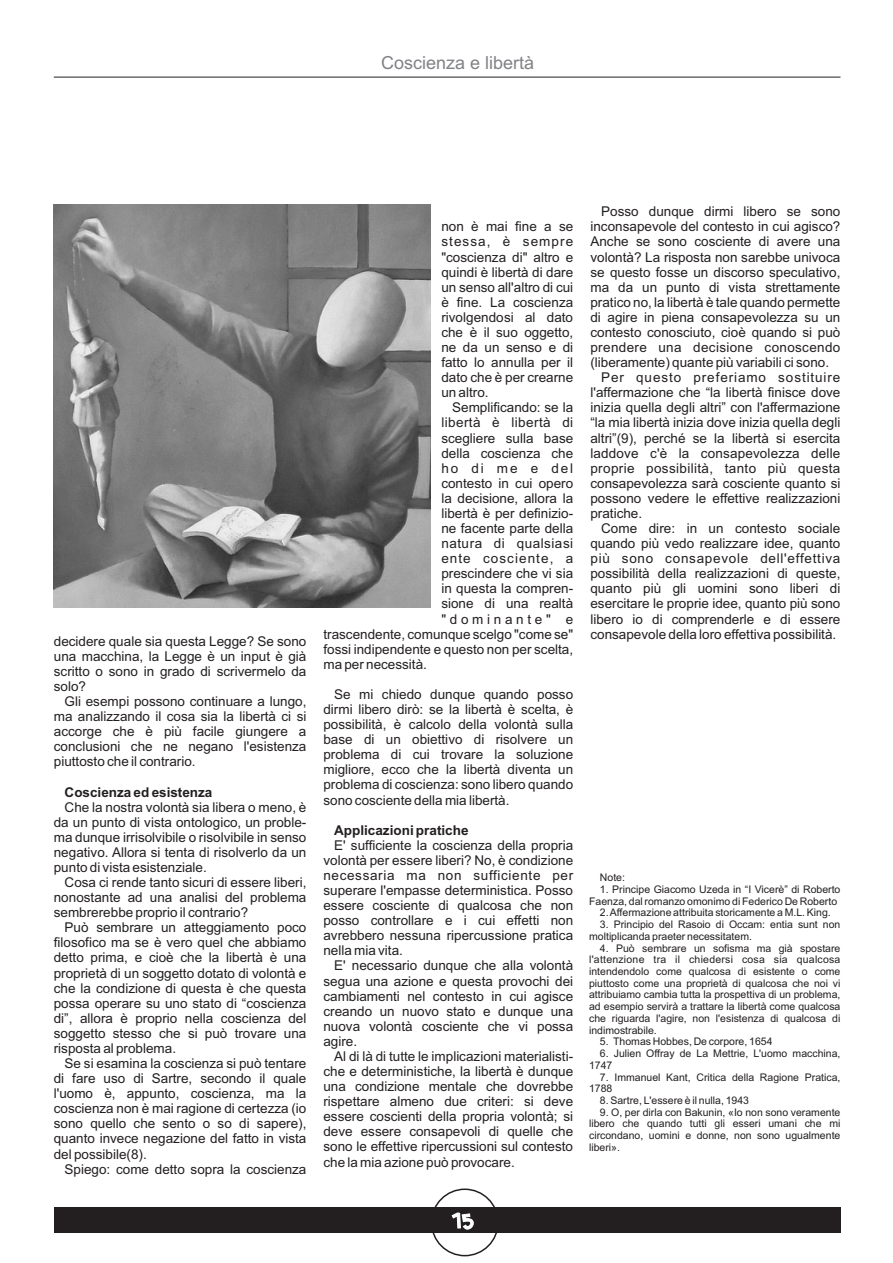
<style>
.page{position:relative;width:893px;height:1263px;background:#fff}
.page>*{position:absolute;margin:0;border:0;box-sizing:border-box;transform-origin:0 0}
.t1{font:18px "Arial";color:#808285}
.t2{font:13.5px/15.1px "Arial";color:#231f20;text-align:justify}
.t3{font:13.5px "Arial";letter-spacing:.025em;color:#231f20}
.t4{font:700 13.5px "Arial";color:#231f20}
.t5{font:13.5px "Arial";letter-spacing:.055em;color:#231f20}
.t6{font:13.5px "Arial";letter-spacing:.065em;color:#231f20}
.t7{font:13.5px "Arial";letter-spacing:.03em;color:#231f20}
.t8{font:13.5px "Arial";letter-spacing:.035em;color:#231f20}
.t9{font:13.5px "Arial";letter-spacing:.08em;color:#231f20}
.t10{font:13.5px "Arial";letter-spacing:.275em;color:#231f20}
.t11{font:10.5px/11.7px "Arial";color:#231f20}
</style>
<div class="page">
<div style="left:431px;top:1188px;width:68px;height:68px;border:2px solid #231f20;border-radius:50%"></div>
<div style="left:54px;top:1207px;width:786px;height:26px;background:#231f20"></div>
<svg style="left:452px;top:1212px;width:22px;height:17px"></svg>
<hr style="left:54px;top:77px;width:786px;height:1px;background:#231f20">
<img style="left:54px;top:204px;width:377px;height:403px">
<h1 class="t1" style="left:381px;top:56px;width:155px">Coscienza e libertà</h1>
<p class="t2" style="left:54px;top:635px;width:254px">decidere quale sia questa Legge? Se sono una macchina, la Legge è un input è già scritto o sono in grado di scrivermelo da solo?</p>
<p class="t2" style="left:54px;top:695px;width:254px;text-indent:11px">Gli esempi possono continuare a lungo, ma analizzando il cosa sia la libertà ci si accorge che è più facile giungere a conclusioni che ne negano l'esistenza piuttosto che il contrario.</p>
<p class="t4" style="left:65px;top:787px;width:149px">Coscienza ed esistenza</p>
<p class="t2" style="left:54px;top:800px;width:254px;text-indent:11px">Che la nostra volontà sia libera o meno, è da un punto di vista ontologico, un proble&shy;ma dunque irrisolvibile o risolvibile in senso negativo. Allora si tenta di risolverlo da un punto di vista esistenziale.</p>
<p class="t2" style="left:54px;top:876px;width:254px;text-indent:11px">Cosa ci rende tanto sicuri di essere liberi, nonostante ad una analisi del problema sembrerebbe proprio il contrario?</p>
<p class="t2" style="left:54px;top:921px;width:254px;text-indent:11px">Può sembrare un atteggiamento poco filosofico ma se è vero quel che abbiamo detto prima, e cioè che la libertà è una proprietà di un soggetto dotato di volontà e che la condizione di questa è che questa possa operare su uno stato di “coscienza di”, allora è proprio nella coscienza del soggetto stesso che si può trovare una risposta al problema.</p>
<p class="t2" style="left:54px;top:1057px;width:254px;text-indent:11px">Se si esamina la coscienza si può tentare di fare uso di Sartre, secondo il quale l'uomo è, appunto, coscienza, ma la coscienza non è mai ragione di certezza (io sono quello che sento o so di sapere), quanto invece negazione del fatto in vista del possibile(8).</p>
<p class="t2" style="left:65px;top:1162px;width:243px">Spiego: come detto sopra la coscienza</p>
<p class="t2" style="left:441px;top:220px;width:133px">non è mai fine a se stessa, è sempre "coscienza di" altro e quindi è libertà di dare un senso all'altro di cui è fine. La coscienza rivolgendosi al dato che è il suo oggetto, ne da un senso e di fatto lo annulla per il dato che è per crearne un altro.</p>
<p class="t2" style="left:452px;top:401px;width:123px">Semplificando: se la</p>
<p class="t7" style="left:441px;top:418px;width:133px">libertà è libertà di</p>
<p class="t2" style="left:441px;top:431px;width:133px">scegliere sulla base</p>
<p class="t2" style="left:441px;top:447px;width:133px">della coscienza che</p>
<p class="t2" style="left:441px;top:462px;width:133px">ho di me e del</p>
<p class="t2" style="left:441px;top:477px;width:133px">contesto in cui opero</p>
<p class="t2" style="left:441px;top:492px;width:133px">la decisione, allora la</p>
<p class="t2" style="left:441px;top:507px;width:133px">libertà è per definizio-</p>
<p class="t2" style="left:441px;top:522px;width:133px">ne facente parte della</p>
<p class="t8" style="left:441px;top:538px;width:133px">natura di qualsiasi</p>
<p class="t9" style="left:441px;top:553px;width:133px">ente cosciente, a</p>
<p class="t2" style="left:441px;top:567px;width:133px">prescindere che vi sia</p>
<p class="t2" style="left:441px;top:582px;width:133px">in questa la compren-</p>
<p class="t2" style="left:441px;top:597px;width:133px">sione di una realtà</p>
<p class="t10" style="left:441px;top:614px;width:133px">"dominante" e</p>
<p class="t2" style="left:323px;top:627px;width:251px">trascendente, comunque scelgo "come se"</p>
<p class="t2" style="left:323px;top:643px;width:251px">fossi indipendente e questo non per scelta,</p>
<p class="t2" style="left:323px;top:658px;width:105px">ma per necessità.</p>
<p class="t2" style="left:323px;top:688px;width:251px;text-indent:11px">Se mi chiedo dunque quando posso dirmi libero dirò: se la libertà è scelta, è possibilità, è calcolo della volontà sulla base di un obiettivo di risolvere un problema di cui trovare la soluzione migliore, ecco che la libertà diventa un problema di coscienza: sono libero quando sono cosciente della mia libertà.</p>
<p class="t4" style="left:334px;top:825px;width:136px">Applicazioni pratiche</p>
<p class="t2" style="left:323px;top:839px;width:251px;text-indent:11px">E' sufficiente la coscienza della propria volontà per essere liberi? No, è condizione necessaria ma non sufficiente per superare l'empasse deterministica. Posso essere cosciente di qualcosa che non posso controllare e i cui effetti non avrebbero nessuna ripercussione pratica nella mia vita.</p>
<p class="t2" style="left:323px;top:959px;width:251px;text-indent:11px">E' necessario dunque che alla volontà segua una azione e questa provochi dei cambiamenti nel contesto in cui agisce creando un nuovo stato e dunque una nuova volontà cosciente che vi possa agire.</p>
<p class="t2" style="left:323px;top:1050px;width:251px;text-indent:11px">Al di là di tutte le implicazioni materialisti&shy;che e deterministiche, la libertà è dunque una condizione mentale che dovrebbe rispettare almeno due criteri: si deve essere coscienti della propria volontà; si deve essere consapevoli di quelle che sono le effettive ripercussioni sul contesto che la mia azione può provocare.</p>
<p class="t2" style="left:601px;top:205px;width:241px">Posso dunque dirmi libero se sono</p>
<p class="t2" style="left:590px;top:220px;width:251px">inconsapevole del contesto in cui agisco?</p>
<p class="t2" style="left:590px;top:235px;width:251px">Anche se sono cosciente di avere una</p>
<p class="t2" style="left:590px;top:250px;width:251px">volontà? La risposta non sarebbe univoca</p>
<p class="t2" style="left:590px;top:266px;width:251px">se questo fosse un discorso speculativo,</p>
<p class="t2" style="left:590px;top:281px;width:251px">ma da un punto di vista strettamente</p>
<p class="t2" style="left:590px;top:296px;width:251px">pratico no, la libertà è tale quando permette</p>
<p class="t2" style="left:590px;top:311px;width:251px">di agire in piena consapevolezza su un</p>
<p class="t2" style="left:590px;top:326px;width:251px">contesto conosciuto, cioè quando si può</p>
<p class="t3" style="left:590px;top:342px;width:251px">prendere una decisione conoscendo</p>
<p class="t2" style="left:590px;top:356px;width:240px">(liberamente) quante più variabili ci sono.</p>
<p class="t6" style="left:601px;top:372px;width:241px">Per questo preferiamo sostituire</p>
<p class="t2" style="left:590px;top:386px;width:251px">l'affermazione che “la libertà finisce dove</p>
<p class="t2" style="left:590px;top:401px;width:251px">inizia quella degli altri” con l'affermazione</p>
<p class="t2" style="left:590px;top:416px;width:251px">“la mia libertà inizia dove inizia quella degli</p>
<p class="t2" style="left:590px;top:431px;width:251px">altri”(9), perché se la libertà si esercita</p>
<p class="t2" style="left:590px;top:447px;width:251px">laddove c'è la consapevolezza delle</p>
<p class="t3" style="left:590px;top:463px;width:251px">proprie possibilità, tanto più questa</p>
<p class="t2" style="left:590px;top:477px;width:251px">consapevolezza sarà cosciente quanto si</p>
<p class="t2" style="left:590px;top:492px;width:251px">possono vedere le effettive realizzazioni</p>
<p class="t2" style="left:590px;top:507px;width:53px">pratiche.</p>
<p class="t2" style="left:601px;top:522px;width:241px">Come dire: in un contesto sociale</p>
<p class="t2" style="left:590px;top:537px;width:251px">quando più vedo realizzare idee, quanto</p>
<p class="t5" style="left:590px;top:553px;width:251px">più sono consapevole dell'effettiva</p>
<p class="t2" style="left:590px;top:567px;width:251px">possibilità della realizzazioni di queste,</p>
<p class="t2" style="left:590px;top:582px;width:251px">quanto più gli uomini sono liberi di</p>
<p class="t2" style="left:590px;top:597px;width:251px">esercitare le proprie idee, quanto più sono</p>
<p class="t2" style="left:590px;top:612px;width:251px">libero io di comprenderle e di essere</p>
<p class="t2" style="left:590px;top:627px;width:247px">consapevole della loro effettiva possibilità.</p>
<p class="t11" style="left:600px;top:872px;width:27px">Note:</p>
<p class="t11" style="left:589px;top:884px;width:253px;text-indent:11px">1. Principe Giacomo Uzeda in “I Vicerè” di Roberto<br>Faenza, dal romanzo omonimo di Federico De Roberto</p>
<p class="t11" style="left:600px;top:908px;width:232px">2. Affermazione attribuita storicamente a M.L. King.</p>
<p class="t11" style="left:589px;top:919px;width:253px;text-indent:11px">3. Principio del Rasoio di Occam: entia sunt non moltiplicanda praeter necessitatem.</p>
<p class="t11" style="left:589px;top:943px;width:253px;text-align:justify;text-indent:11px">4. Può sembrare un sofisma ma già spostare l'attenzione tra il chiedersi cosa sia qualcosa intendendolo come qualcosa di esistente o come piuttosto come una proprietà di qualcosa che noi vi attribuiamo cambia tutta la prospettiva di un problema, ad esempio servirà a trattare la libertà come qualcosa che riguarda l'agire, non l'esistenza di qualcosa di indimostrabile.</p>
<p class="t11" style="left:600px;top:1037px;width:174px">5. Thomas Hobbes, De corpore, 1654</p>
<p class="t11" style="left:589px;top:1048px;width:253px;text-indent:11px">6. Julien Offray de La Mettrie, L'uomo macchina,<br>1747</p>
<p class="t11" style="left:589px;top:1072px;width:253px;text-indent:11px">7. Immanuel Kant, Critica della Ragione Pratica,<br>1788</p>
<p class="t11" style="left:600px;top:1095px;width:151px">8. Sartre, L'essere è il nulla, 1943</p>
<p class="t11" style="left:589px;top:1107px;width:253px;text-align:justify;text-indent:11px">9. O, per dirla con Bakunin, «Io non sono veramente libero che quando tutti gli esseri umani che mi circondano, uomini e donne, non sono ugualmente liberi».</p>
</div>
